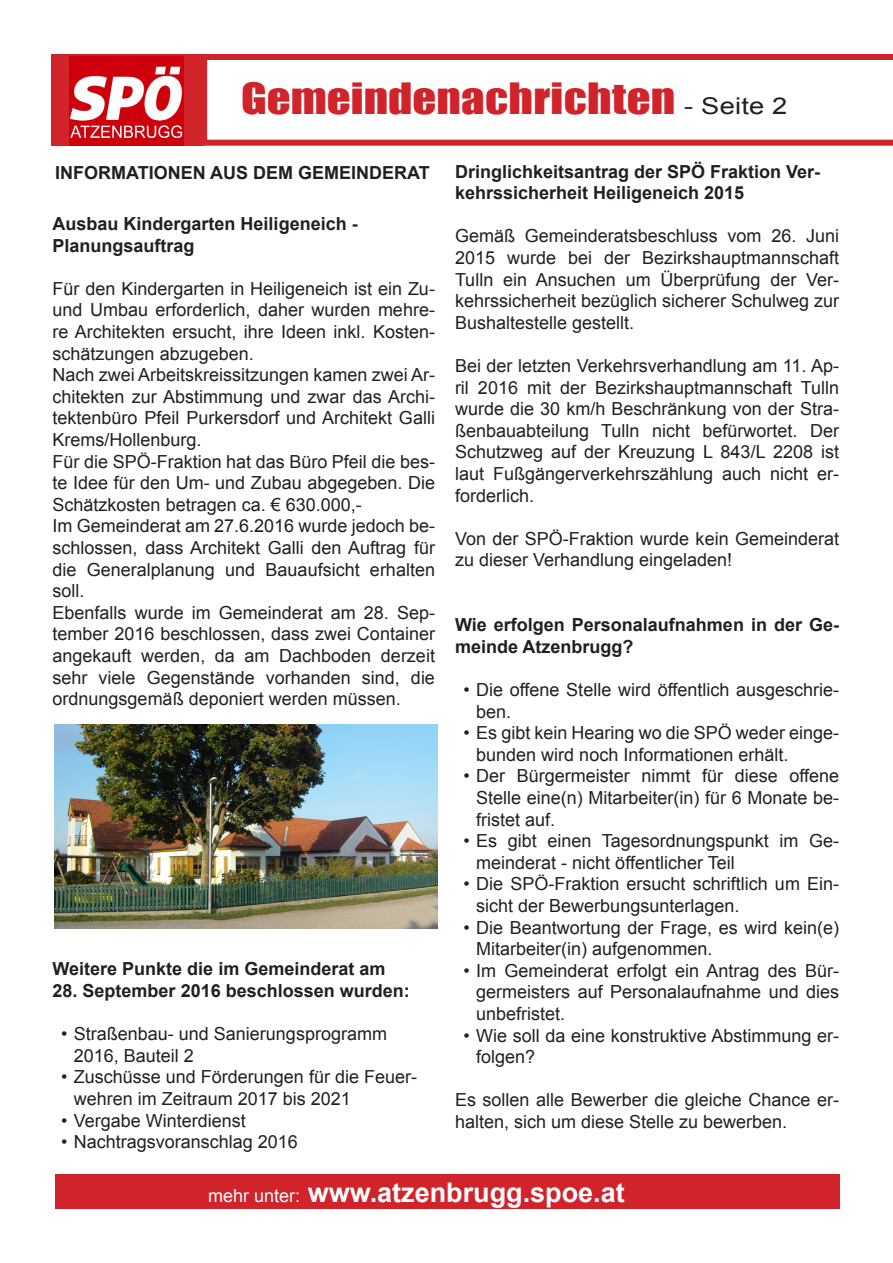
<style>
.page{position:relative;width:893px;height:1263px;background:#fff}
.page>*{position:absolute;margin:0;border:0;box-sizing:border-box;transform-origin:0 0}
.t1{font:39.6px "Impact";letter-spacing:.005em;color:#d1232a;scale:1.18 1}
.t2{font:700 27px "Arial";color:#fff}
.Fliesstext{font:18px/21.6px "Arial";color:#231f20}
.Fliesstext-2{font:700 18px/21.6px "Arial";color:#231f20}
.s1{font-family:"Arial";font-size:23.1px;color:#231f20}
.s2{font-weight:400;font-size:18px}
</style>
<div class="page">
<div style="left:52px;top:54px;width:152px;height:92px;background:#d1232a"></div>
<img style="left:70px;top:56px;width:114px;height:90px">
<svg style="left:204px;top:54px;width:689px;height:92px"></svg>
<div style="left:55px;top:1174px;width:784px;height:35px;background:#d1232a"></div>
<img style="left:54px;top:724px;width:383px;height:204px">
<p class="t1" style="left:241px;top:68px;width:464px">Gemeindenachrichten <span class="s1">- Seite 2</span></p>
<p class="Fliesstext-2" style="left:55px;top:162px;width:376px">INFORMATIONEN AUS DEM GEMEINDERAT</p>
<p class="Fliesstext-2" style="left:455px;top:161px;width:367px">Dringlichkeitsantrag der SPÖ Fraktion Ver&shy;kehrssicherheit Heiligeneich 2015</p>
<p class="Fliesstext" style="left:455px;top:225px;width:386px;text-align:justify">Gemäß Gemeinderatsbeschluss vom 26. Juni 2015 wurde bei der Bezirkshauptmannschaft Tulln ein Ansuchen um Überprüfung der Ver&shy;kehrssicherheit bezüglich sicherer Schulweg zur Bushaltestelle gestellt.</p>
<p class="Fliesstext" style="left:455px;top:355px;width:386px;text-align:justify">Bei der letzten Verkehrsverhandlung am 11. Ap&shy;ril 2016 mit der Bezirkshauptmannschaft Tulln wurde die 30 km/h Beschränkung von der Stra&shy;ßenbauabteilung Tulln nicht befürwortet. Der Schutzweg auf der Kreuzung L 843/L 2208 ist laut Fußgängerverkehrszählung auch nicht er&shy;forderlich.</p>
<p class="Fliesstext" style="left:455px;top:528px;width:386px">Von der SPÖ-Fraktion wurde kein Gemeinderat zu dieser Verhandlung eingeladen!</p>
<p class="Fliesstext-2" style="left:53px;top:213px;width:307px">Ausbau Kindergarten Heiligeneich -</p>
<p class="Fliesstext-2" style="left:53px;top:235px;width:144px">Planungsauftrag</p>
<p class="Fliesstext" style="left:53px;top:278px;width:384px;text-align:justify">Für den Kindergarten in Heiligeneich ist ein Zu&shy;und Umbau erforderlich, daher wurden mehre&shy;re Architekten ersucht, ihre Ideen inkl. Kosten&shy;schätzungen abzugeben.</p>
<p class="Fliesstext" style="left:53px;top:364px;width:384px;text-align:justify">Nach zwei Arbeitskreissitzungen kamen zwei Ar&shy;chitekten zur Abstimmung und zwar das Archi&shy;tektenbüro Pfeil Purkersdorf und Architekt Galli Krems/Hollenburg.</p>
<p class="Fliesstext" style="left:53px;top:451px;width:384px;text-align:justify">Für die SPÖ-Fraktion hat das Büro Pfeil die bes&shy;te Idee für den Um- und Zubau abgegeben. Die Schätzkosten betragen ca. € 630.000,-</p>
<p class="Fliesstext" style="left:53px;top:515px;width:384px;text-align:justify">Im Gemeinderat am 27.6.2016 wurde jedoch be&shy;schlossen, dass Architekt Galli den Auftrag für die Generalplanung und Bauaufsicht erhalten soll.</p>
<p class="Fliesstext" style="left:53px;top:602px;width:384px;text-align:justify">Ebenfalls wurde im Gemeinderat am 28. Sep&shy;tember 2016 beschlossen, dass zwei Container angekauft werden, da am Dachboden derzeit sehr viele Gegenstände vorhanden sind, die ordnungsgemäß deponiert werden müssen.</p>
<p class="Fliesstext-2" style="left:455px;top:615px;width:386px">Wie erfolgen Personalaufnahmen in der Ge&shy;meinde Atzenbrugg?</p>
<p class="Fliesstext" style="left:476px;top:679px;width:364px;text-indent:-13px">• Die offene Stelle wird öffentlich ausgeschrie&shy;ben.</p>
<p class="Fliesstext" style="left:476px;top:722px;width:364px;text-indent:-13px">• Es gibt kein Hearing wo die SPÖ weder einge&shy;bunden wird noch Informationen erhält.</p>
<p class="Fliesstext" style="left:476px;top:765px;width:364px;text-align:justify;text-indent:-13px">• Der Bürgermeister nimmt für diese offene Stelle eine(n) Mitarbeiter(in) für 6 Monate be&shy;fristet auf.</p>
<p class="Fliesstext" style="left:476px;top:830px;width:364px;text-indent:-13px">• Es gibt einen Tagesordnungspunkt im Ge&shy;meinderat - nicht öffentlicher Teil</p>
<p class="Fliesstext" style="left:476px;top:873px;width:364px;text-indent:-13px">• Die SPÖ-Fraktion ersucht schriftlich um Ein&shy;sicht der Bewerbungsunterlagen.</p>
<p class="Fliesstext" style="left:476px;top:917px;width:364px;text-indent:-13px">• Die Beantwortung der Frage, es wird kein(e)<br>Mitarbeiter(in) aufgenommen.</p>
<p class="Fliesstext" style="left:476px;top:960px;width:364px;text-align:justify;text-indent:-13px">• Im Gemeinderat erfolgt ein Antrag des Bür&shy;germeisters auf Personalaufnahme und dies unbefristet.</p>
<p class="Fliesstext" style="left:476px;top:1025px;width:364px;text-indent:-13px">• Wie soll da eine konstruktive Abstimmung er&shy;folgen?</p>
<p class="Fliesstext" style="left:455px;top:1089px;width:386px">Es sollen alle Bewerber die gleiche Chance er&shy;halten, sich um diese Stelle zu bewerben.</p>
<p class="Fliesstext-2" style="left:53px;top:959px;width:334px">Weitere Punkte die im Gemeinderat am</p>
<p class="Fliesstext-2" style="left:53px;top:980px;width:359px">28. September 2016 beschlossen wurden:</p>
<p class="Fliesstext" style="left:74px;top:1023px;width:315px;text-indent:-13px">• Straßenbau- und Sanierungsprogramm<br>2016, Bauteil 2</p>
<p class="Fliesstext" style="left:74px;top:1066px;width:345px;text-indent:-13px">• Zuschüsse und Förderungen für die Feuer&shy;wehren im Zeitraum 2017 bis 2021</p>
<p class="Fliesstext" style="left:61px;top:1109px;width:186px">• Vergabe Winterdienst</p>
<p class="Fliesstext" style="left:61px;top:1131px;width:238px">• Nachtragsvoranschlag 2016</p>
<p class="t2" style="left:208px;top:1174px;width:418px"><span class="s2">mehr unter:</span> www.atzenbrugg.spoe.at</p>
</div>
